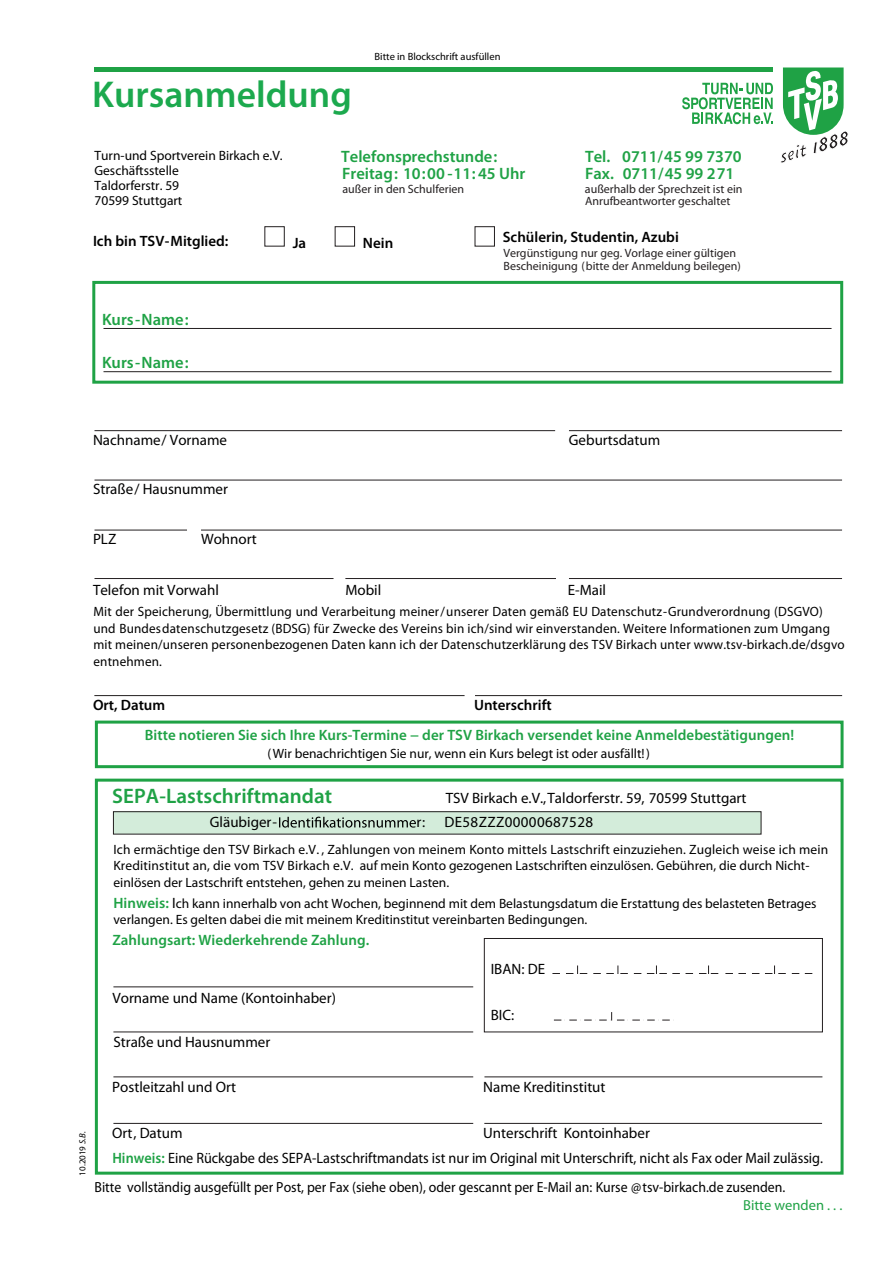
<style>
.page{position:relative;width:893px;height:1263px;background:#fff}
.page>*{position:absolute;margin:0;border:0;box-sizing:border-box;transform-origin:0 0}
.t1{font:600 37.5px "Myriad Pro";color:#1ca94e}
.t2{font:600 21px "Myriad Pro";letter-spacing:.005em;color:#1fa245}
.t3{font:600 16.5px/17.1px "Myriad Pro";color:#1fa245}
.t4{font:15px "Myriad Pro";color:#000}
.t5{font:600 15px "Myriad Pro";letter-spacing:.005em;color:#1fa245}
.t6{font:15px "Myriad Pro";color:#000;scale:.95 1}
.t7{font:600 15px "Myriad Pro";color:#000}
.t8{font:15px "Myriad Pro";letter-spacing:.025em;color:#000}
.t9{font:14.7px "Myriad Pro";color:#000;scale:.94 1}
.t10{font:14.55px "Myriad Pro";color:#1fa245}
.t11{font:13.5px/16.5px "Myriad Pro";letter-spacing:.015em;color:#000}
.t12{font:12px/12.8px "Myriad Pro";color:#231f20}
.t13{font:10.5px "Myriad Pro";color:#000}
.t14{font:9px "Myriad Pro";color:#000}
.s1{font-weight:600;font-size:15px;color:#1fa245}
.s2{font-size:15px}
.s3{font-style:italic}
.s4{font-weight:600;color:#1fa245}
</style>
<div class="page">
<div style="left:113px;top:812px;width:648px;height:22px;background:#d3ecda"></div>
<div style="left:113px;top:811px;width:648px;height:23px;border:1px solid #231f20"></div>
<svg style="left:682px;top:83px;width:91px;height:41px"></svg>
<hr style="left:95px;top:67px;width:678px;height:4px;background:#1fa245">
<svg style="left:781px;top:67px;width:67px;height:96px"></svg>
<div style="left:95px;top:779px;width:748px;height:396px;border:3px solid #1fa245"></div>
<hr style="left:113px;top:1123px;width:360px;height:1px;background:#231f20">
<hr style="left:113px;top:1076px;width:360px;height:1px;background:#231f20">
<hr style="left:484px;top:1076px;width:338px;height:1px;background:#231f20">
<hr style="left:484px;top:1123px;width:338px;height:1px;background:#231f20">
<hr style="left:113px;top:986px;width:360px;height:1px;background:#231f20">
<svg style="left:279px;top:817px;width:137px;height:11px"></svg>
<hr style="left:113px;top:1032px;width:360px;height:1px;background:#231f20">
<hr style="left:569px;top:578px;width:273px;height:1px;background:#231f20">
<hr style="left:94px;top:578px;width:239px;height:1px;background:#231f20">
<hr style="left:345px;top:578px;width:211px;height:1px;background:#231f20">
<div style="left:484px;top:938px;width:339px;height:94px;border:1px solid #231f20"></div>
<div style="left:92px;top:281px;width:751px;height:103px;border:3px solid #1fa245"></div>
<svg style="left:554px;top:1012px;width:116px;height:9px"></svg>
<svg style="left:552px;top:965px;width:261px;height:9px"></svg>
<hr style="left:94px;top:430px;width:461px;height:1px;background:#231f20">
<hr style="left:94px;top:695px;width:371px;height:1px;background:#231f20">
<hr style="left:94px;top:480px;width:748px;height:1px;background:#231f20">
<hr style="left:201px;top:530px;width:641px;height:1px;background:#231f20">
<hr style="left:94px;top:530px;width:93px;height:1px;background:#231f20">
<hr style="left:569px;top:430px;width:273px;height:1px;background:#231f20">
<hr style="left:475px;top:695px;width:367px;height:1px;background:#231f20">
<div style="left:265px;top:226px;width:20px;height:20px;background:#fff;border:1px solid #231f20"></div>
<div style="left:335px;top:226px;width:20px;height:20px;background:#fff;border:1px solid #231f20"></div>
<div style="left:475px;top:226px;width:20px;height:20px;background:#fff;border:1px solid #231f20"></div>
<hr style="left:104px;top:328px;width:727px;height:1px;background:#231f20">
<hr style="left:104px;top:371px;width:727px;height:1px;background:#231f20">
<div style="left:95px;top:720px;width:748px;height:48px;border:3px solid #1fa245"></div>
<h1 class="t1" style="left:92px;top:71px;width:261px">Kursanmeldung</h1>
<p class="t13" style="left:375px;top:50px;width:127px">Bitte in Blockschrift ausfüllen</p>
<p class="t3" style="left:341px;top:147px;width:186px">Telefonsprechstunde:<br>Freitag: 10:00 -11: 45 Uhr</p>
<p class="t12" style="left:343px;top:182px;width:123px">außer in den Schulferien</p>
<p class="t11" style="left:94px;top:148px;width:190px;line-height:15px">Turn-und Sportverein Birkach e.V.<br>Geschäftsstelle<br>Taldorferstr. 59<br>70599 Stuttgart</p>
<p class="t3" style="left:585px;top:147px;width:158px">Tel. 0711/45 99 7370<br>Fax. 0711/45 99 271</p>
<p class="t12" style="left:585px;top:182px;width:159px">außerhalb der Sprechzeit ist ein<br>Anrufbeantworter geschaltet</p>
<p class="t7" style="left:93px;top:232px;width:137px">Ich bin TSV-Mitglied:</p>
<p class="t3" style="left:102px;top:310px;width:88px">Kurs-Name:</p>
<p class="t3" style="left:102px;top:354px;width:88px">Kurs-Name:</p>
<p class="t4" style="left:93px;top:430px;width:136px">Nachname/ Vorname</p>
<p class="t4" style="left:93px;top:480px;width:137px">Straße/ Hausnummer</p>
<p class="t4" style="left:93px;top:530px;width:25px">PLZ</p>
<p class="t4" style="left:201px;top:530px;width:57px">Wohnort</p>
<p class="t7" style="left:293px;top:233px;width:15px">Ja</p>
<p class="t7" style="left:363px;top:233px;width:32px">Nein</p>
<p class="t7" style="left:503px;top:227px;width:178px">Schülerin, Studentin, Azubi</p>
<p class="t12" style="left:503px;top:246px;width:239px">Vergünstigung nur geg. Vorlage einer gültigen<br>Bescheinigung (bitte der Anmeldung beilegen)</p>
<p class="t4" style="left:569px;top:430px;width:93px">Geburtsdatum</p>
<p class="t4" style="left:93px;top:581px;width:127px">Telefon mit Vorwahl</p>
<p class="t4" style="left:345px;top:581px;width:37px">Mobil</p>
<p class="t4" style="left:568px;top:581px;width:40px">E-Mail</p>
<p class="t11" style="left:93px;top:603px;width:753px">Mit der Speicherung, Übermittlung und Verarbeitung meiner/unserer Daten gemäß EU Datenschutz-Grundverordnung (DSGVO) und Bundesdatenschutzgesetz (BDSG) für Zwecke des Vereins bin ich/sind wir einverstanden. Weitere Informationen zum Umgang mit meinen/unseren personenbezogenen Daten kann ich der Datenschutzerklärung des TSV Birkach unter www.tsv-birkach.de/dsgvo entnehmen.</p>
<p class="t7" style="left:93px;top:695px;width:74px">Ort, Datum</p>
<p class="t7" style="left:474px;top:695px;width:79px">Unterschrift</p>
<p class="t5" style="left:145px;top:726px;width:651px">Bitte notieren Sie sich Ihre Kurs-Termine − der TSV Birkach versendet keine Anmeldebestätigungen!</p>
<p class="t11" style="left:268px;top:745px;width:384px">(Wir benachrichtigen Sie nur, wenn ein Kurs belegt ist oder ausfällt!)</p>
<h2 class="t2" style="left:112px;top:782px;width:221px">SEPA-Lastschriftmandat</h2>
<p class="t4" style="left:446px;top:788px;width:302px">TSV Birkach e.V.,Taldorferstr. 59, 70599 Stuttgart</p>
<p class="t4" style="left:210px;top:813px;width:69px">Gläubiger-</p>
<p class="t4" style="left:416px;top:813px;width:10px">r:</p>
<p class="t8" style="left:444px;top:813px;width:150px">DE58ZZZ00000687528</p>
<p class="t11" style="left:113px;top:840px;width:716px">Ich ermächtige den TSV Birkach e.V. , Zahlungen von meinem Konto mittels Lastschrift einzuziehen. Zugleich weise ich mein<br>Kreditinstitut an, die vom TSV Birkach e.V. auf mein Konto gezogenen Lastschriften einzulösen. Gebühren, die durch Nicht&shy;einlösen der Lastschrift entstehen, gehen zu meinen Lasten.</p>
<p class="t11" style="left:113px;top:894px;width:705px"><span class="s1">Hinweis:</span> <span class="s2">I</span>ch kann innerhalb von acht Wochen, beginnend mit dem Belastungsdatum die Erstattung des belasteten Betrages verlangen. Es gelten dabei die mit meinem Kreditinstitut vereinbarten Bedingungen.</p>
<p class="t5" style="left:112px;top:930px;width:258px">Zahlungsart: Wiederkehrende Zahlung.</p>
<p class="t4" style="left:112px;top:988px;width:225px">Vorname und Name (Kontoinhaber)</p>
<p class="t4" style="left:113px;top:1033px;width:158px">Straße und Hausnummer</p>
<p class="t4" style="left:491px;top:959px;width:56px">IBAN: DE</p>
<p class="t4" style="left:491px;top:1006px;width:25px">BIC:</p>
<p class="t4" style="left:112px;top:1077px;width:125px">Postleitzahl und Ort</p>
<p class="t4" style="left:483px;top:1077px;width:124px">Name Kreditinstitut</p>
<p class="t4" style="left:483px;top:1124px;width:168px">Unterschrift Kontoinhaber</p>
<p class="t14" style="left:77px;top:1175px;width:46px;rotate:-90deg">10.2019 <span class="s3">S.B.</span></p>
<p class="t4" style="left:112px;top:1124px;width:72px">Ort, Datum</p>
<p class="t6" style="left:112px;top:1149px;width:750px"><span class="s4">Hinweis:</span> Eine Rückgabe des SEPA-Lastschriftmandats ist nur im Original mit Unterschrift, nicht als Fax oder Mail zulässig.</p>
<p class="t10" style="left:743px;top:1196px;width:101px">Bitte wenden . . .</p>
<p class="t9" style="left:95px;top:1178px;width:736px">Bitte vollständig ausgefüllt per Post, per Fax (siehe oben), oder gescannt per E-Mail an: Kurse @tsv-birkach.de zusenden.</p>
</div>
